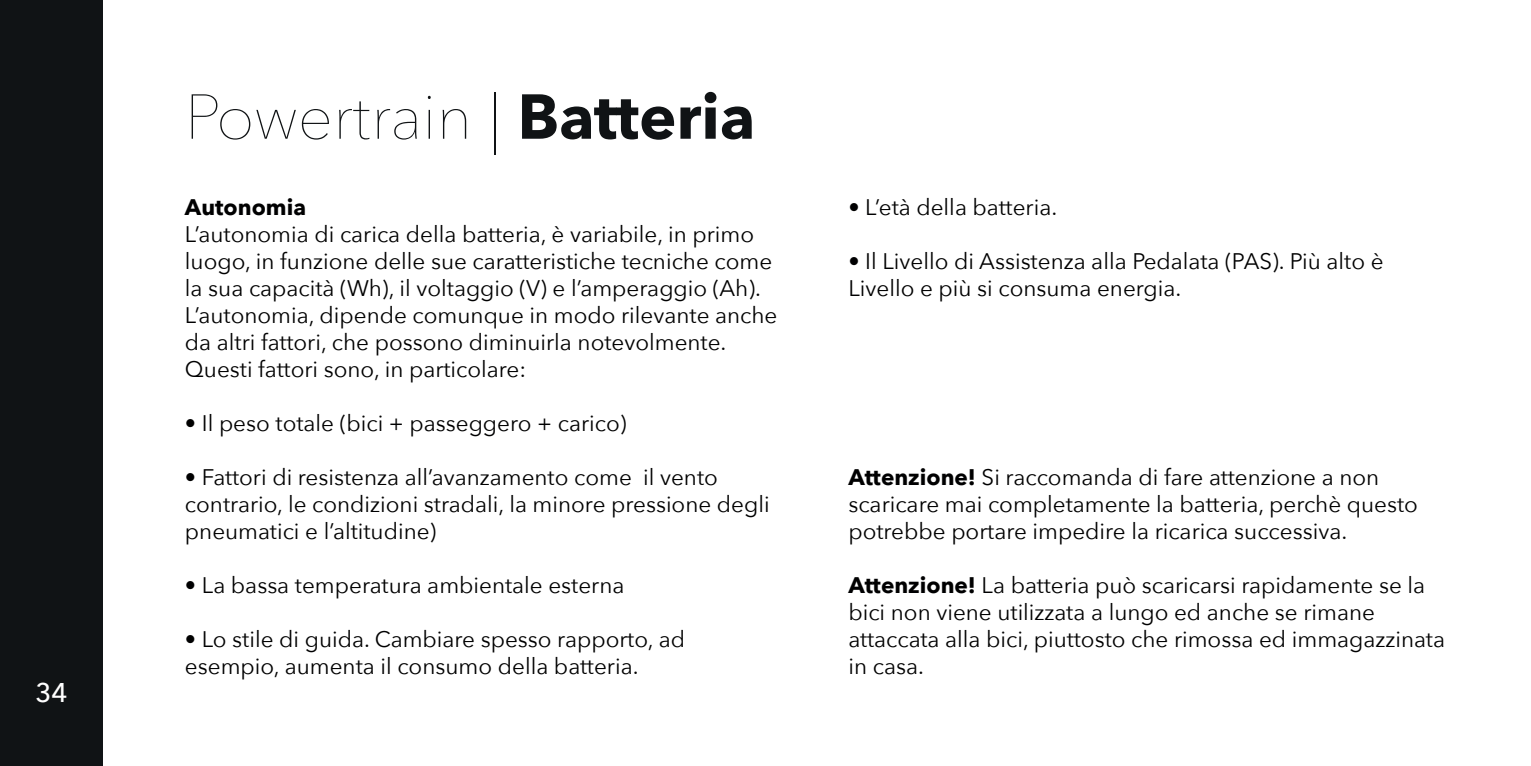
<style>
.page{position:relative;width:1531px;height:766px;background:#fff}
.page>*{position:absolute;margin:0;border:0;box-sizing:border-box;transform-origin:0 0}
.t1{font:200 62.55px "Avenir Next";color:#101315}
.t2{font:500 27px "Avenir Next";color:#fff}
.t3{font:22.5px/27px "Avenir Next";color:#000001}
.t4{font:700 22.5px "Avenir Next";color:#000001}
.s1{font-weight:700}
</style>
<div class="page">
<div style="left:0;top:0;width:102px;height:765px;background:#101315"></div>
<p class="t2" style="left:36px;top:669px;width:34px">34</p>
<h1 class="t1" style="left:185px;top:64px;width:572px">Powertrain | <span class="s1">Batteria</span></h1>
<p class="t4" style="left:185px;top:188px;width:123px">Autonomia</p>
<p class="t3" style="left:185px;top:220px;width:594px">L’autonomia di carica della batteria, è variabile, in primo luogo, in funzione delle sue caratteristiche tecniche come la sua capacità (Wh), il voltaggio (V) e l’amperaggio (Ah).<br>L’autonomia, dipende comunque in modo rilevante anche da altri fattori, che possono diminuirla notevolmente.<br>Questi fattori sono, in particolare:</p>
<p class="t3" style="left:185px;top:409px;width:443px">• Il peso totale (bici + passeggero + carico)</p>
<p class="t3" style="left:185px;top:463px;width:586px">• Fattori di resistenza all’avanzamento come il vento contrario, le condizioni stradali, la minore pressione degli pneumatici e l’altitudine)</p>
<p class="t3" style="left:185px;top:571px;width:441px">• La bassa temperatura ambientale esterna</p>
<p class="t3" style="left:185px;top:625px;width:501px">• Lo stile di guida. Cambiare spesso rapporto, ad esempio, aumenta il consumo della batteria.</p>
<p class="t3" style="left:848px;top:193px;width:210px">• L’età della batteria.</p>
<p class="t3" style="left:848px;top:247px;width:537px">• Il Livello di Assistenza alla Pedalata (PAS). Più alto è<br>Livello e più si consuma energia.</p>
<p class="t3" style="left:848px;top:463px;width:571px"><span class="s1">Attenzione!</span> Si raccomanda di fare attenzione a non scaricare mai completamente la batteria, perchè questo potrebbe portare impedire la ricarica successiva.</p>
<p class="t3" style="left:848px;top:571px;width:598px"><span class="s1">Attenzione!</span> La batteria può scaricarsi rapidamente se la bici non viene utilizzata a lungo ed anche se rimane attaccata alla bici, piuttosto che rimossa ed immagazzinata in casa.</p>
</div>
